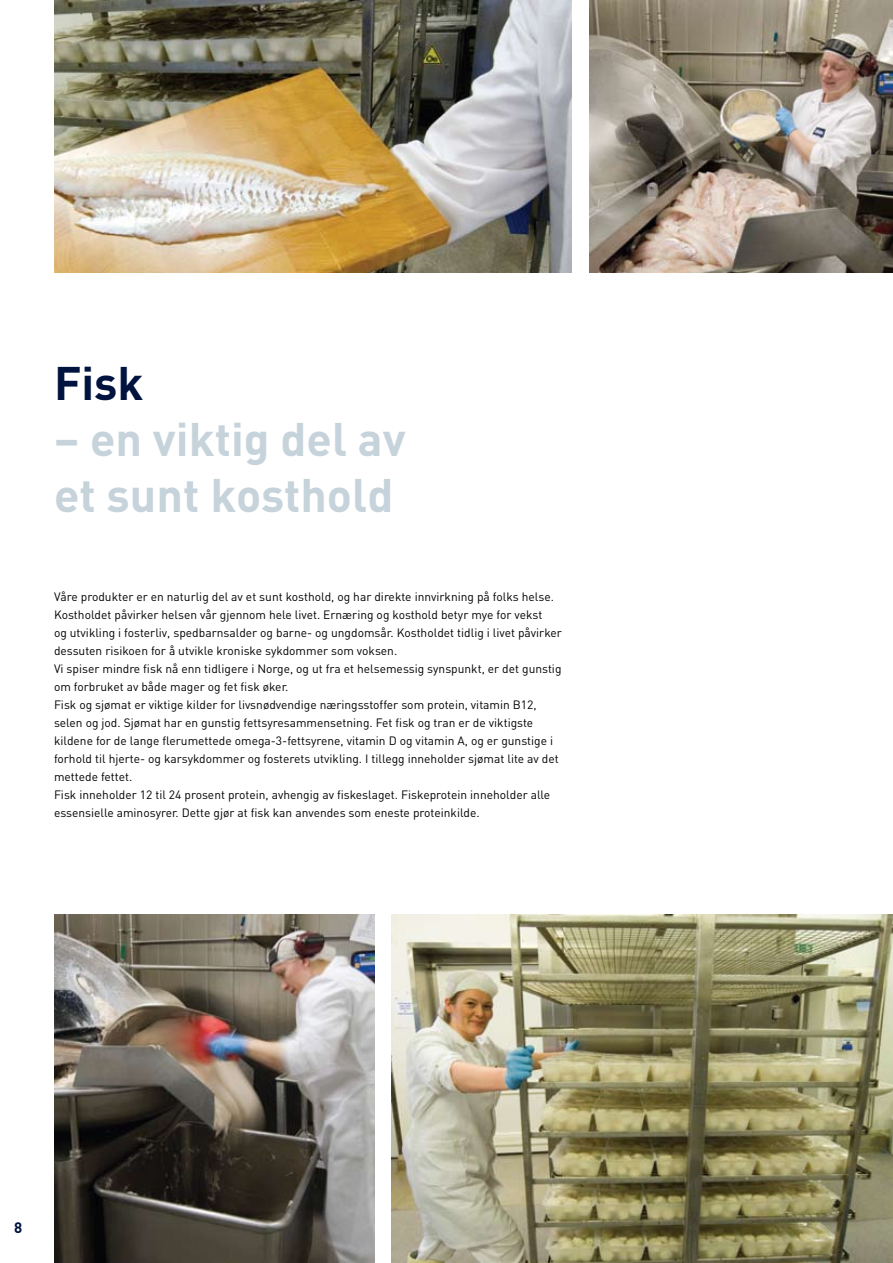
<style>
.page{position:relative;width:893px;height:1263px;background:#fff}
.page>*{position:absolute;margin:0;border:0;box-sizing:border-box;transform-origin:0 0}
.t1{font:700 46.5px/55.8px "DIN";color:#c6d3db}
.t2{font:700 46.5px "DIN";color:#00143f}
.t3{font:700 15px "DIN";color:#00143f}
.t4{font:12px/18px "DIN";color:#000}
</style>
<div class="page">
<img style="left:54px;top:0;width:517px;height:272px">
<img style="left:392px;top:914px;width:501px;height:349px">
<img style="left:589px;top:1px;width:304px;height:271px">
<img style="left:54px;top:914px;width:320px;height:349px">
<h1 class="t2" style="left:54px;top:353px;width:91px">Fisk</h1>
<h1 class="t1" style="left:54px;top:409px;width:353px">– en viktig del av et sunt kosthold</h1>
<p class="t4" style="left:54px;top:588px;width:509px">Våre produkter er en naturlig del av et sunt kosthold, og har direkte innvirkning på folks helse.<br>Kostholdet påvirker helsen vår gjennom hele livet. Ernæring og kosthold betyr mye for vekst<br>og utvikling i fosterliv, spedbarnsalder og barne- og ungdomsår. Kostholdet tidlig i livet påvirker dessuten risikoen for å utvikle kroniske sykdommer som voksen.<br>Vi spiser mindre fisk nå enn tidligere i Norge, og ut fra et helsemessig synspunkt, er det gunstig om forbruket av både mager og fet fisk øker.<br>Fisk og sjømat er viktige kilder for livsnødvendige næringsstoffer som protein, vitamin B12, selen og jod. Sjømat har en gunstig fettsyresammensetning. Fet fisk og tran er de viktigste kildene for de lange flerumettede omega-3-fettsyrene, vitamin D og vitamin A, og er gunstige i forhold til hjerte- og karsykdommer og fosterets utvikling. I tillegg inneholder sjømat lite av det mettede fettet.<br>Fisk inneholder 12 til 24 prosent protein, avhengig av fiskeslaget. Fiskeprotein inneholder alle essensielle aminosyrer. Dette gjør at fisk kan anvendes som eneste proteinkilde.</p>
<p class="t3" style="left:14px;top:1218px;width:10px">8</p>
</div>
